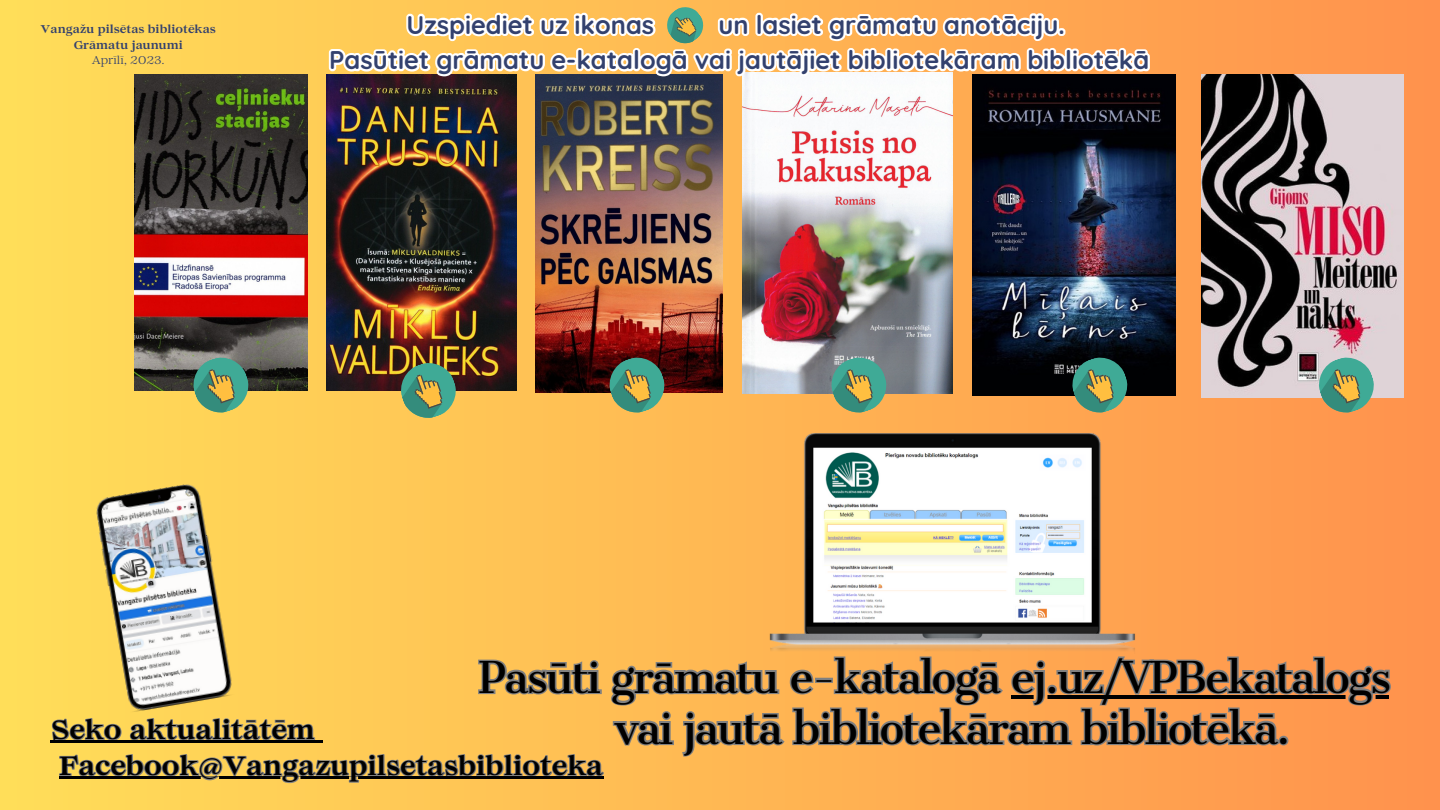
<style>
.page{position:relative;width:1440px;height:810px;background:#fff}
.page>*{position:absolute;margin:0;border:0;box-sizing:border-box;transform-origin:0 0}
.t1{font:41.9px/51px "Cantata One";letter-spacing:-.05em;color:#000}
.t2{font:700 26.2px/36px "Lovelace Text";color:#000}
.t3{font:700 25.5px/35.2px "Quicksand";color:#33416e}
.t4{font:700 11.2px/15.6px "Lovelace Text";color:#33416e;text-align:center}
.t5{font:11.2px "Lovelace Text";color:#33416e}
</style>
<div class="page">
<img style="left:0;top:0;width:1440px;height:810px">
<img style="left:535px;top:80px;width:188px;height:312px">
<img style="left:973px;top:75px;width:203px;height:321px">
<img style="left:1202px;top:75px;width:201px;height:322px">
<img style="left:81px;top:480px;width:167px;height:189px">
<img style="left:763px;top:433px;width:379px;height:220px">
<svg style="left:602px;top:350px;width:70px;height:70px;background:#7d7950"></svg>
<img style="left:327px;top:80px;width:189px;height:311px">
<img style="left:134px;top:75px;width:174px;height:316px">
<svg style="left:1065px;top:350px;width:70px;height:70px;background:#677250"></svg>
<svg style="left:1312px;top:350px;width:69px;height:70px;background:#a3a989"></svg>
<svg style="left:394px;top:356px;width:69px;height:69px;background:#899159"></svg>
<svg style="left:186px;top:350px;width:70px;height:70px;background:#869b6b"></svg>
<img style="left:742px;top:80px;width:210px;height:314px">
<svg style="left:824px;top:350px;width:70px;height:70px;background:#8c9a75"></svg>
<svg style="left:477px;top:654px;width:916px;height:105px;background:#d79e5f"></svg>
<hr style="left:1011px;top:695px;width:378px;height:4px;background:#000">
<svg style="left:58px;top:724px;width:548px;height:86px;background:#efbe59"></svg>
<svg style="left:51px;top:669px;width:272px;height:125px;background:#dbbd65"></svg>
<hr style="left:59px;top:777px;width:544px;height:2px;background:#000">
<svg style="left:325px;top:0;width:829px;height:80px"></svg>
<p class="t4" style="left:41px;top:22px;width:177px">Vangažu pilsētas bibliotēkas<br>Grāmatu jaunumi</p>
<p class="t5" style="left:92px;top:56px;width:74px">Aprīlī, 2023.</p>
<p class="t3" style="left:329px;top:7px;width:822px;text-indent:389px">un lasiet grāmatu anotāciju.<br>Pasūtiet grāmatu e-katalogā vai jautājiet bibliotekāram bibliotēkā</p>
<p class="t3" style="left:407px;top:7px;width:249px">Uzspiediet uz ikonas</p>
<h1 class="t1" style="left:614px;top:652px;width:778px;text-indent:-136px">Pasūti grāmatu e-katalogā ej.uz/VPBekatalogs vai jautā bibliotekāram bibliotēkā.</h1>
<p class="t2" style="left:59px;top:715px;width:546px;text-indent:-8px">Seko aktualitātēm<br>Facebook@Vangazupilsetasbiblioteka</p>
</div>
